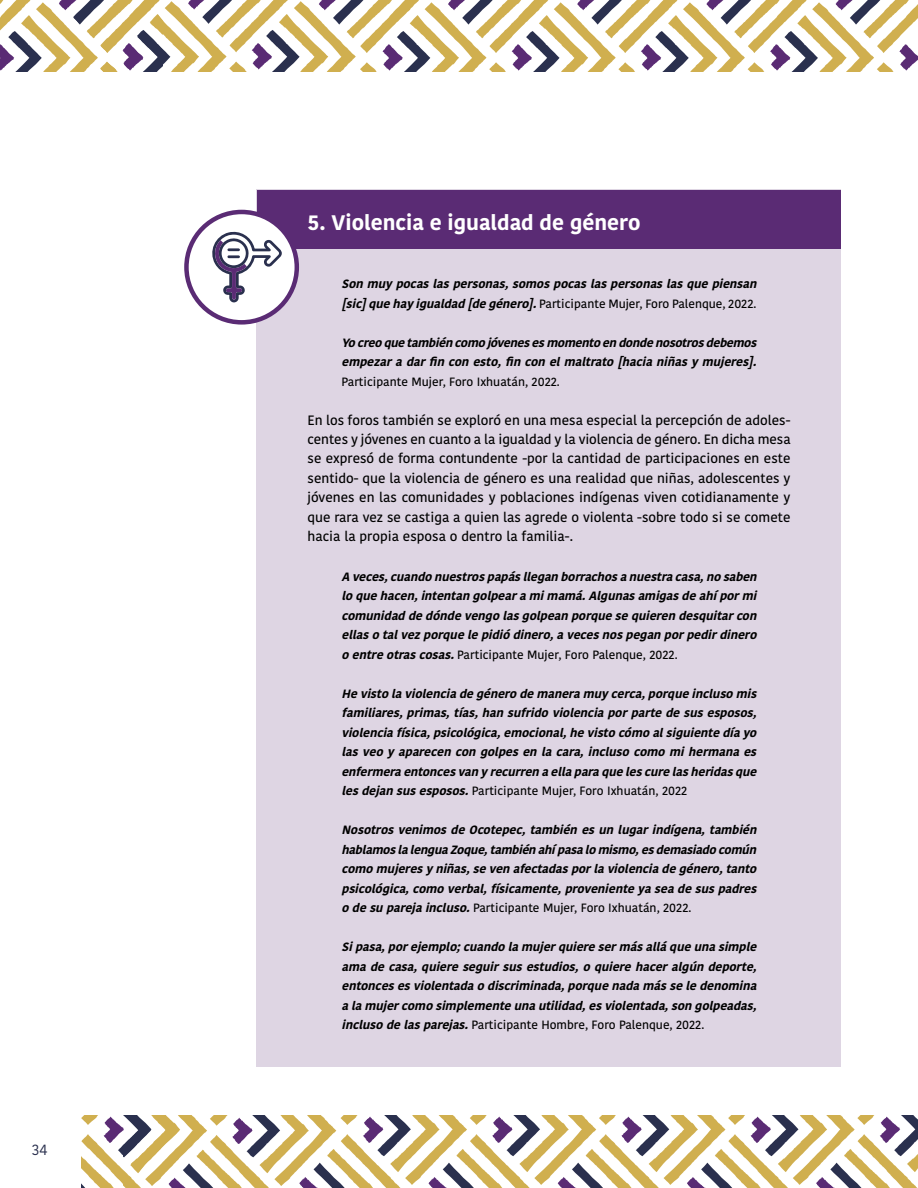
<style>
.page{position:relative;width:918px;height:1188px;background:#fff}
.page>*{position:absolute;margin:0;border:0;box-sizing:border-box;transform-origin:0 0}
.t1{font:700 21px "Kohinoor Bangla";color:#fff}
.t2{font:15px "Kohinoor Bangla";color:#2a304e}
.t3{font:500 13.5px/19.5px "Kohinoor Bangla";color:#000;text-align:justify}
.t4{font:italic 700 12px/19.5px "Kohinoor Bangla";color:#000;text-align:justify}
.t5{font:500 12px "Kohinoor Bangla";color:#000}
.s1{font-weight:500;font-style:normal}
</style>
<div class="page">
<div style="left:256px;top:189px;width:585px;height:877px;background:#ded5e3"></div>
<div style="left:257px;top:190px;width:584px;height:58px;background:#5a2b74"></div>
<svg style="left:186px;top:212px;width:111px;height:110px"></svg>
<div style="left:184px;top:210px;width:115px;height:115px;border:4px solid #5a2b74;border-radius:50%"></div>
<svg style="left:208px;top:230px;width:74px;height:73px"></svg>
<svg style="left:0;top:0;width:918px;height:71px"></svg>
<svg style="left:81px;top:1116px;width:837px;height:72px"></svg>
<p class="t2" style="left:32px;top:1138px;width:17px">34</p>
<h1 class="t1" style="left:308px;top:204px;width:334px">5. Violencia e igualdad de género</h1>
<p class="t4" style="left:342px;top:273px;width:421px">Sonmuypocaslaspersonas,somospocaslaspersonaslasquepiensan [sic]quehayigualdad[degénero].<span class="s1">Participante Mujer, Foro Palenque, 2022.</span></p>
<p class="t4" style="left:342px;top:332px;width:421px">Yocreoquetambiéncomojóvenesesmomentoendondenosotrosdebemos empezaradarfinconesto,finconelmaltrato[hacianiñasymujeres].</p>
<p class="t5" style="left:342px;top:372px;width:220px">Participante Mujer, Foro Ixhuatán, 2022.</p>
<p class="t3" style="left:308px;top:410px;width:485px">En los foros también se exploró en una mesa especial la percepción de adoles&shy;centes y jóvenes en cuanto a la igualdad y la violencia de género. En dicha mesa se expresó de forma contundente -por la cantidad de participaciones en este sentido- que la violencia de género es una realidad que niñas, adolescentes y jóvenes en las comunidades y poblaciones indígenas viven cotidianamente y que rara vez se castiga a quien las agrede o violenta -sobre todo si se comete hacia la propia esposa o dentro la familia-.</p>
<p class="t4" style="left:342px;top:566px;width:421px">Aveces,cuandonuestrospapáslleganborrachosanuestracasa,nosaben loquehacen,intentangolpearamimamá.Algunasamigasdeahípormi comunidaddedóndevengolasgolpeanporquesequierendesquitarcon ellasotalvezporquelepidiódinero,avecesnospeganporpedirdinero oentreotrascosas.<span class="s1">Participante Mujer, Foro Palenque, 2022.</span></p>
<p class="t4" style="left:342px;top:683px;width:421px">Hevistolaviolenciadegénerodemaneramuycerca,porqueinclusomis familiares,primas,tías,hansufridoviolenciaporpartedesusesposos, violenciafísica,psicológica,emocional,hevistocómoalsiguientedíayo lasveoyaparecencongolpesenlacara,inclusocomomihermanaes enfermeraentoncesvanyrecurrenaellaparaquelescurelasheridasque lesdejansusesposos.<span class="s1">Participante Mujer, Foro Ixhuatán, 2022</span></p>
<p class="t4" style="left:342px;top:819px;width:421px">NosotrosvenimosdeOcotepec,tambiénesunlugarindígena,también hablamoslalenguaZoque,tambiénahípasalomismo,esdemasiadocomún comomujeresyniñas,sevenafectadasporlaviolenciadegénero,tanto psicológica,comoverbal,físicamente,provenienteyaseadesuspadres odesuparejaincluso.<span class="s1">Participante Mujer, Foro Ixhuatán, 2022.</span></p>
<p class="t4" style="left:342px;top:936px;width:421px">Sipasa,porejemplo;cuandolamujerquieresermásalláqueunasimple amadecasa,quiereseguirsusestudios,oquierehaceralgúndeporte, entoncesesviolentadaodiscriminada,porquenadamásseledenomina alamujercomosimplementeunautilidad,esviolentada,songolpeadas, inclusodelasparejas.<span class="s1">Participante Hombre, Foro Palenque, 2022.</span></p>
</div>
